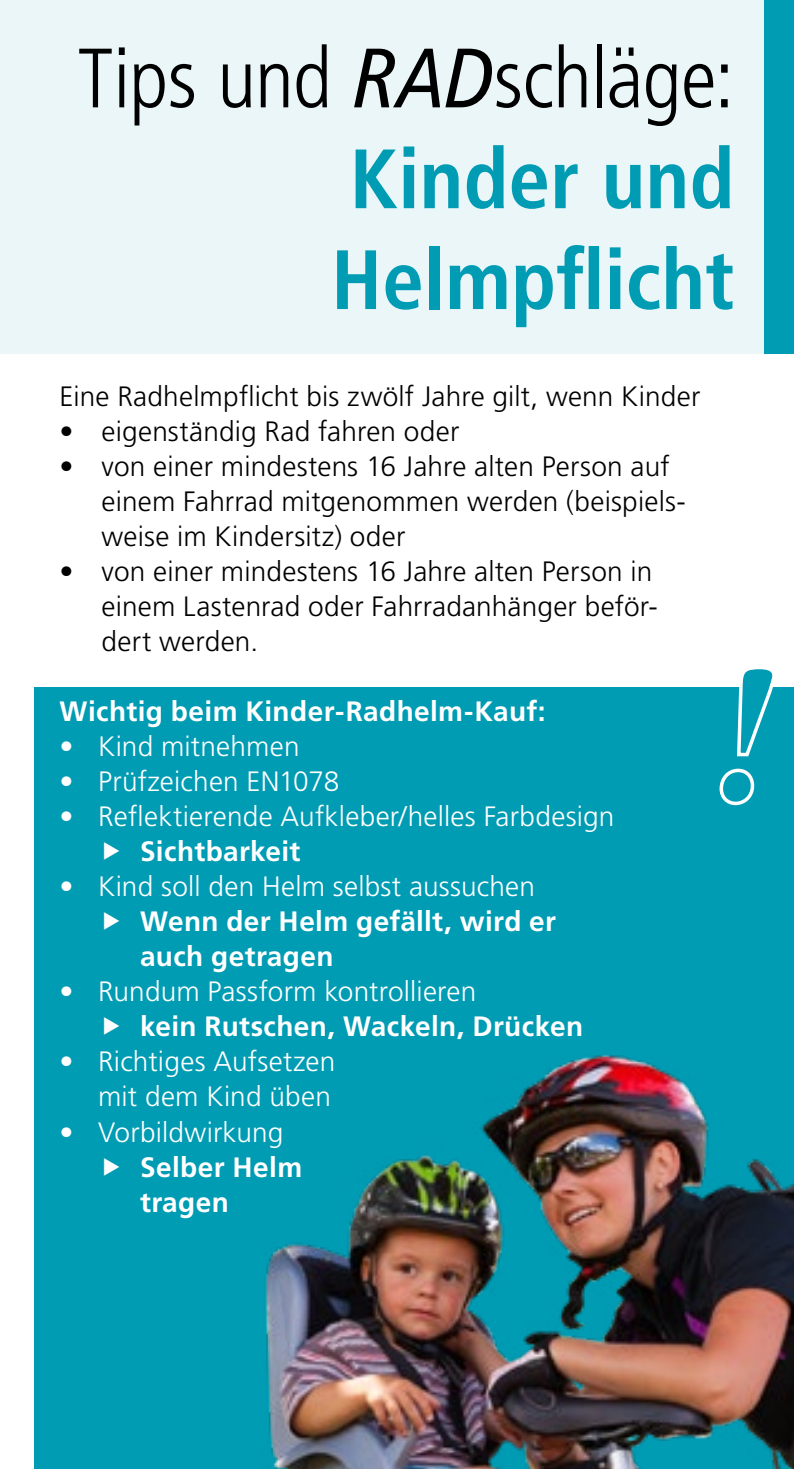
<style>
.page{position:relative;width:794px;height:1469px;background:#fff}
.page>*{position:absolute;margin:0;border:0;box-sizing:border-box;transform-origin:0 0}
.t1{font:700 condensed 84px/100.8px "Frutiger LT Std";color:#009cb4;text-align:justify}
.t2{font:300 28px/35px "Frutiger LT Std";letter-spacing:.005em;color:#000}
.t3{font:300 28px/35px "Frutiger LT Std";letter-spacing:.005em;color:#fff;text-align:right}
.t4{font:700 28px/35px "Frutiger LT Std";letter-spacing:.015em;color:#fff}
.s1{font-weight:300;color:#000}
.s2{font-weight:400;font-style:italic;color:#000}
</style>
<div class="page">
<div style="left:34px;top:687px;width:760px;height:781px;background:#009cb4"></div>
<div style="left:0;top:0;width:764px;height:353px;background:#ebf6f9"></div>
<div style="left:764px;top:0;width:30px;height:353px;background:#009cb4"></div>
<svg style="left:719px;top:669px;width:54px;height:137px"></svg>
<img style="left:265px;top:1055px;width:529px;height:413px">
<h1 class="t1" style="left:331px;top:28px;width:405px;text-indent:-253px"><span class="s1">Tips und</span> <span class="s2">RAD</span><span class="s1">schläge:<br></span>Kinder und Helmpflicht</h1>
<p class="t2" style="left:60px;top:379px;width:642px">Eine Radhelmpflicht bis zwölf Jahre gilt, wenn Kinder</p>
<p class="t2" style="left:60px;top:414px;width:401px">• eigenständig Rad fahren oder</p>
<p class="t2" style="left:102px;top:449px;width:585px;text-indent:-42px">• von einer mindestens 16 Jahre alten Person auf einem Fahrrad mitgenommen werden (beispiels&shy;weise im Kindersitz) oder</p>
<p class="t2" style="left:102px;top:554px;width:558px;text-indent:-42px">• von einer mindestens 16 Jahre alten Person in einem Lastenrad oder Fahrradanhänger beför&shy;dert werden.</p>
<p class="t4" style="left:60px;top:694px;width:487px">Wichtig beim Kinder-Radhelm-Kauf:</p>
<p class="t3" style="left:60px;top:729px;width:242px">• Kind mitnehmen</p>
<p class="t3" style="left:60px;top:764px;width:281px">• Prüfzeichen EN1078</p>
<p class="t3" style="left:60px;top:799px;width:556px">• Reflektierende Aufkleber/helles Farbdesign</p>
<p class="t4" style="left:140px;top:834px;width:162px">Sichtbarkeit</p>
<p class="t3" style="left:60px;top:869px;width:477px">• Kind soll den Helm selbst aussuchen</p>
<p class="t4" style="left:140px;top:904px;width:417px">Wenn der Helm gefällt, wird er auch getragen</p>
<p class="t3" style="left:60px;top:974px;width:418px">• Rundum Passform kontrollieren</p>
<p class="t4" style="left:140px;top:1009px;width:444px">kein Rutschen, Wackeln, Drücken</p>
<p class="t3" style="left:60px;top:1044px;width:277px">• Richtiges Aufsetzen mit dem Kind üben</p>
<p class="t3" style="left:60px;top:1114px;width:225px">• Vorbildwirkung</p>
<p class="t4" style="left:140px;top:1149px;width:164px">Selber Helm tragen</p>
</div>
